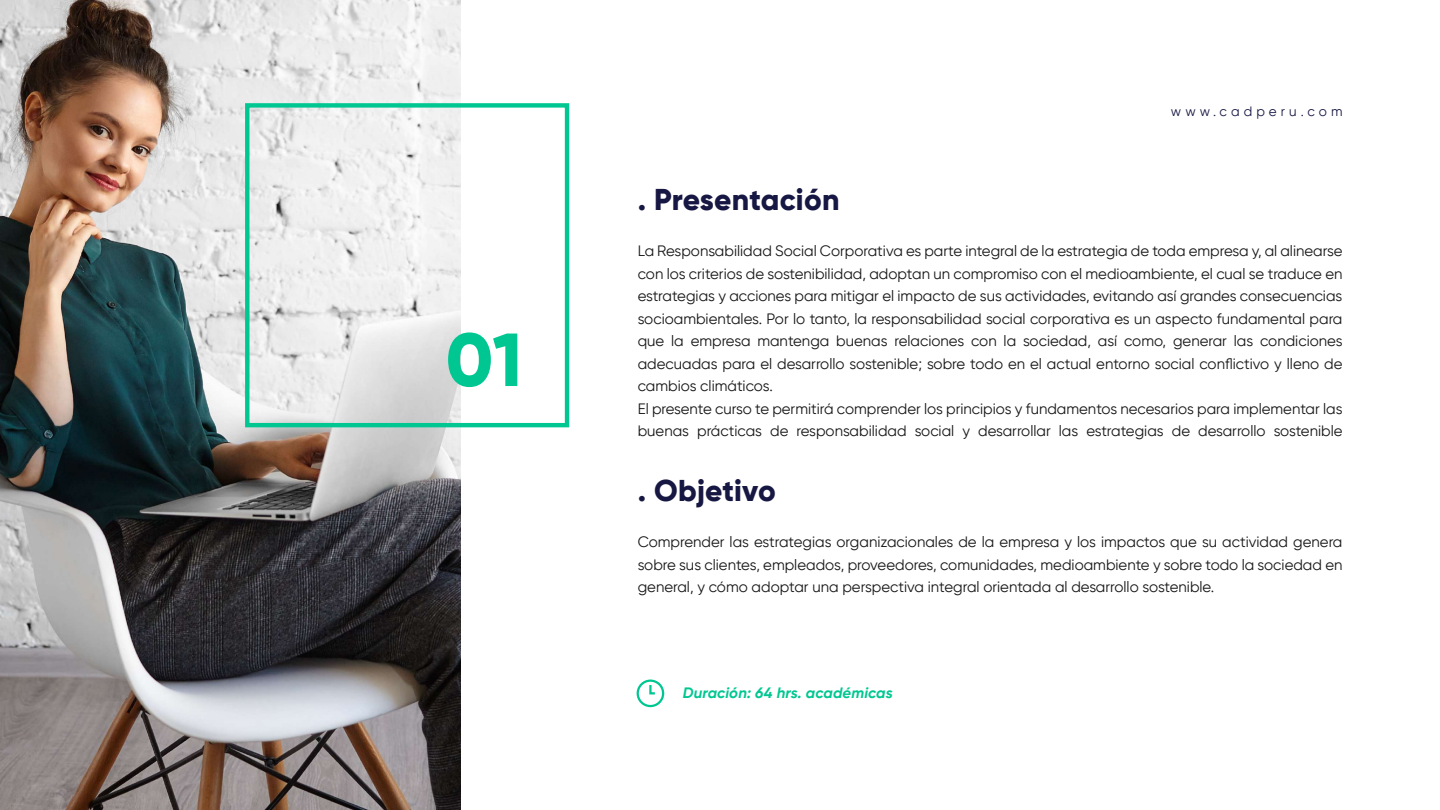
<style>
.page{position:relative;width:1440px;height:810px;background:#fff}
.page>*{position:absolute;margin:0;border:0;box-sizing:border-box;transform-origin:0 0}
.t1{font:800 75px "Gilroy";color:#00c791}
.t2{font:800 30px "Gilroy";color:#171743}
.t3{font:15px/22.5px "Gilroy";color:#151515}
.t4{font:italic 700 15px "Gilroy";letter-spacing:.01em;color:#00c791}
.t5{font:13.5px "Gilroy";letter-spacing:.3em;color:#171743}
</style>
<div class="page">
<img style="left:0;top:0;width:460px;height:810px">
<div style="left:245px;top:103px;width:324px;height:324px;border:4px solid #00c791"></div>
<div style="left:637px;top:680px;width:27px;height:27px;border:2px solid #00c791;border-radius:50%"></div>
<svg style="left:649px;top:683px;width:8px;height:12px"></svg>
<h1 class="t1" style="left:446px;top:313px;width:78px">01</h1>
<p class="t5" style="left:1171px;top:103px;width:173px">www.cadperu.com</p>
<h2 class="t2" style="left:638px;top:181px;width:203px">. Presentación</h2>
<p class="t3" style="left:638px;top:239px;width:706px">La Responsabilidad Social Corporativa es parte integral de la estrategia de toda empresa y, al alinearse con los criterios de sostenibilidad, adoptan un compromiso con el medioambiente, el cual se traduce en estrategias y acciones para mitigar el impacto de sus actividades, evitando así grandes consecuencias socioambientales. Por lo tanto, la responsabilidad social corporativa es un aspecto fundamental para que la empresa mantenga buenas relaciones con la sociedad, así como, generar las condiciones adecuadas para el desarrollo sostenible; sobre todo en el actual entorno social conflictivo y lleno de cambios climáticos.<br>El presente curso te permitirá comprender los principios y fundamentos necesarios para implementar las buenas prácticas de responsabilidad social y desarrollar las estrategias de desarrollo sostenible</p>
<h2 class="t2" style="left:638px;top:472px;width:140px">. Objetivo</h2>
<p class="t3" style="left:638px;top:531px;width:706px;text-align:justify">Comprender las estrategias organizacionales de la empresa y los impactos que su actividad genera sobre sus clientes, empleados, proveedores, comunidades, medioambiente y sobre todo la sociedad en general, y cómo adoptar una perspectiva integral orientada al desarrollo sostenible.</p>
<p class="t4" style="left:683px;top:684px;width:212px">Duración: 64 hrs. académicas</p>
</div>
